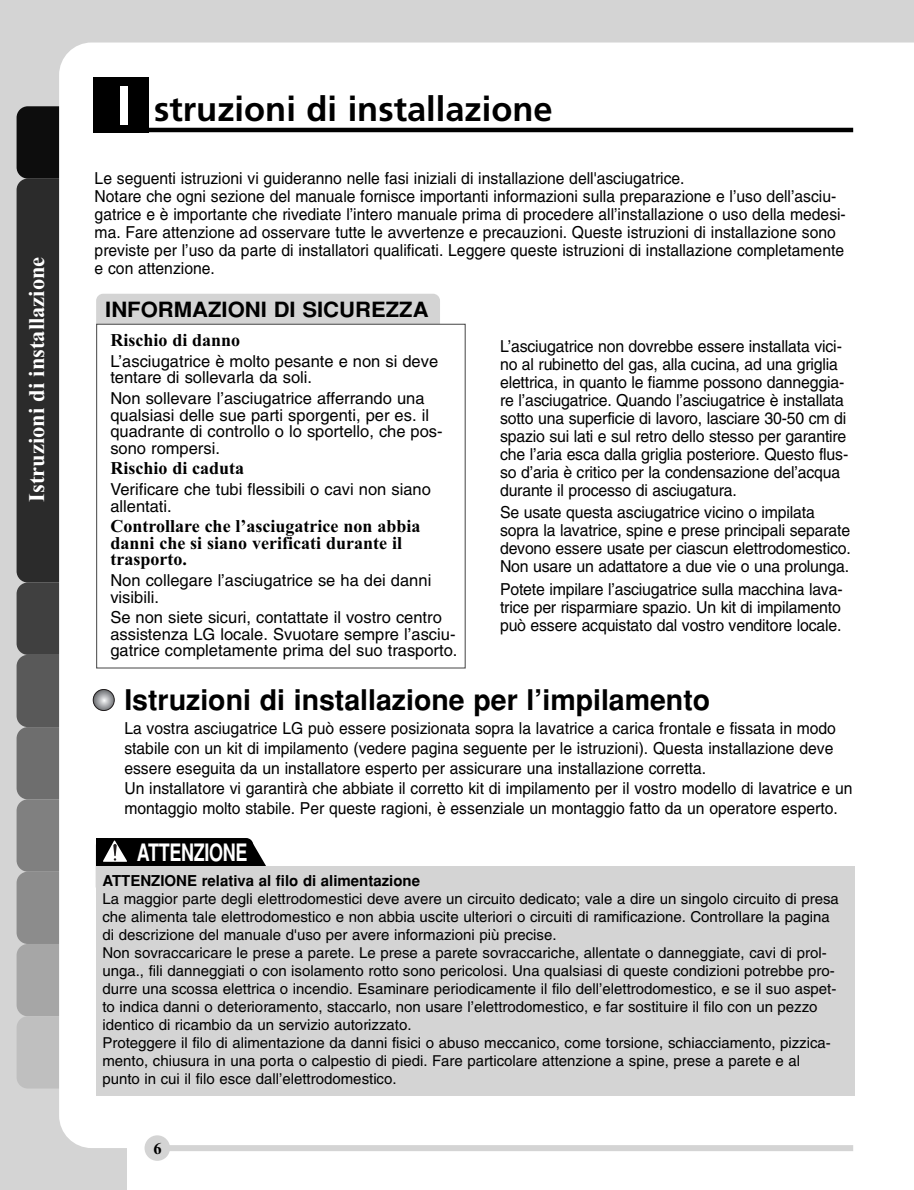
<style>
.page{position:relative;width:914px;height:1190px;background:#d4d4d4}
.page>*{position:absolute;margin:0;border:0;box-sizing:border-box;transform-origin:0 0}
.t1{font:700 34.5px "Frutiger";color:#000}
.t2{font:700 28.5px "Helvetica";color:#000}
.t3{font:700 24px "Helvetica";letter-spacing:-.015em;color:#fff;scale:.75 1}
.t4{font:700 22.5px "Times New Roman";color:#fff}
.t5{font:700 21px "Helvetica";color:#000;scale:1.05 1}
.t6{font:700 18px/16.5px "Times New Roman";color:#000}
.t7{font:16.5px/18px "Helvetica";color:#000;scale:.95 1}
.t8{font:16.5px/18px "Helvetica";color:#000;scale:.96 1}
.t9{font:16.5px/16.5px "Helvetica";color:#000}
.t10{font:700 16.5px "Times New Roman";color:#000}
.t11{font:15px/18px "Helvetica";color:#000}
.t12{font:700 15px "Helvetica";color:#000}
.s1{font-family:"Helvetica";font-size:52.5px;color:#fff}
</style>
<div class="page">
<div style="left:17px;top:179px;width:63px;height:404px;background:#2b2b2b;border-radius:11px"></div>
<div style="left:17px;top:106px;width:63px;height:73px;background:#0d0d0d;border-radius:11px"></div>
<div style="left:17px;top:583px;width:63px;height:72px;background:#404040;border-radius:11px"></div>
<div style="left:17px;top:655px;width:63px;height:72px;background:#595959;border-radius:11px"></div>
<div style="left:17px;top:727px;width:63px;height:72px;background:#6e6e6e;border-radius:11px"></div>
<div style="left:17px;top:799px;width:63px;height:73px;background:#808080;border-radius:11px"></div>
<div style="left:17px;top:872px;width:63px;height:72px;background:#8c8c8c;border-radius:11px"></div>
<div style="left:17px;top:944px;width:63px;height:72px;background:#a6a6a6;border-radius:11px"></div>
<div style="left:17px;top:1016px;width:63px;height:73px;background:#bfbfbf;border-radius:11px"></div>
<div style="left:127px;top:1129px;width:787px;height:61px;background:#fff"></div>
<div style="left:59px;top:43px;width:855px;height:1105px;background:#fff"></div>
<div style="left:93px;top:77px;width:55px;height:55px;background:#000"></div>
<hr style="left:93px;top:128px;width:760px;height:4px;background:#000">
<div style="left:145px;top:1135px;width:25px;height:26px;background:#d4d4d4;border-radius:50%"></div>
<div style="left:166px;top:1145px;width:687px;height:6px;background:#d4d4d4"></div>
<div style="left:96px;top:294px;width:344px;height:56px;background:#d4d4d4;border-radius:7px"></div>
<div style="left:97px;top:324px;width:368px;height:344px;background:#fff"></div>
<div style="left:96px;top:324px;width:370px;height:345px;border:1px solid #4d4d4d"></div>
<div style="left:96px;top:838px;width:157px;height:56px;background:#000;border-radius:7px"></div>
<svg style="left:103px;top:840px;width:24px;height:22px"></svg>
<svg style="left:250px;top:839px;width:18px;height:27px"></svg>
<div style="left:96px;top:866px;width:758px;height:230px;background:#d4d4d4"></div>
<div style="left:96px;top:838px;width:11px;height:12px;background:#000"></div>
<svg style="left:93px;top:689px;width:21px;height:22px"></svg>
<div style="left:93px;top:689px;width:21px;height:22px;border:1px solid #231f20;border-radius:50%"></div>
<h3 class="t4" style="left:29px;top:501px;width:246px;rotate:-90deg">Istruzioni di installazione</h3>
<h1 class="t1" style="left:116px;top:95px;width:438px"><span class="s1">I</span> struzioni di installazione</h1>
<p class="t7" style="left:95px;top:170px;width:792px">Le seguenti istruzioni vi guideranno nelle fasi iniziali di installazione dell'asciugatrice.<br>Notare che ogni sezione del manuale fornisce importanti informazioni sulla preparazione e l’uso dell’asciu&shy;gatrice e è importante che rivediate l’intero manuale prima di procedere all’installazione o uso della medesi&shy;ma. Fare attenzione ad osservare tutte le avvertenze e precauzioni. Queste istruzioni di installazione sono previste per l’uso da parte di installatori qualificati. Leggere queste istruzioni di installazione completamente e con attenzione.</p>
<p class="t5" style="left:105px;top:302px;width:309px">INFORMAZIONI DI SICUREZZA</p>
<p class="t6" style="left:110px;top:334px;width:131px">Rischio di danno</p>
<p class="t9" style="left:110px;top:354px;width:329px">L’asciugatrice è molto pesante e non si deve tentare di sollevarla da soli.</p>
<p class="t9" style="left:110px;top:392px;width:334px">Non sollevare l’asciugatrice afferrando una qualsiasi delle sue parti sporgenti, per es. il quadrante di controllo o lo sportello, che pos&shy;sono rompersi.</p>
<p class="t6" style="left:110px;top:462px;width:135px">Rischio di caduta</p>
<p class="t9" style="left:110px;top:483px;width:322px">Verificare che tubi flessibili o cavi non siano allentati.</p>
<p class="t6" style="left:110px;top:520px;width:312px">Controllare che l’asciugatrice non abbia danni che si siano verificati durante il trasporto.</p>
<p class="t9" style="left:110px;top:574px;width:322px">Non collegare l’asciugatrice se ha dei danni visibili.</p>
<p class="t9" style="left:110px;top:611px;width:349px">Se non siete sicuri, contattate il vostro centro assistenza LG locale. Svuotare sempre l’asciu&shy;gatrice completamente prima del suo trasporto.</p>
<h2 class="t2" style="left:124px;top:689px;width:587px">Istruzioni di installazione per l’impilamento</h2>
<p class="t7" style="left:124px;top:720px;width:768px;line-height:19.8px">La vostra asciugatrice LG può essere posizionata sopra la lavatrice a carica frontale e fissata in modo stabile con un kit di impilamento (vedere pagina seguente per le istruzioni). Questa installazione deve essere eseguita da un installatore esperto per assicurare una installazione corretta.<br>Un installatore vi garantirà che abbiate il corretto kit di impilamento per il vostro modello di lavatrice e un montaggio molto stabile. Per queste ragioni, è essenziale un montaggio fatto da un operatore esperto.</p>
<p class="t8" style="left:500px;top:339px;width:364px">L’asciugatrice non dovrebbe essere installata vici&shy;no al rubinetto del gas, alla cucina, ad una griglia elettrica, in quanto le fiamme possono danneggia&shy;re l’asciugatrice. Quando l’asciugatrice è installata sotto una superficie di lavoro, lasciare 30-50 cm di spazio sui lati e sul retro dello stesso per garantire che l’aria esca dalla griglia posteriore. Questo flus&shy;so d’aria è critico per la condensazione del’acqua durante il processo di asciugatura.</p>
<p class="t8" style="left:500px;top:505px;width:367px">Se usate questa asciugatrice vicino o impilata sopra la lavatrice, spine e prese principali separate devono essere usate per ciascun elettrodomestico.<br>Non usare un adattatore a due vie o una prolunga.</p>
<p class="t8" style="left:500px;top:581px;width:359px">Potete impilare l’asciugatrice sulla macchina lava&shy;trice per risparmiare spazio. Un kit di impilamento può essere acquistato dal vostro venditore locale.</p>
<h3 class="t3" style="left:137px;top:844px;width:149px">ATTENZIONE</h3>
<p class="t12" style="left:102px;top:875px;width:319px">ATTENZIONE relativa al filo di alimentazione</p>
<p class="t11" style="left:102px;top:891px;width:738px">La maggior parte degli elettrodomestici deve avere un circuito dedicato; vale a dire un singolo circuito di presa che alimenta tale elettrodomestico e non abbia uscite ulteriori o circuiti di ramificazione. Controllare la pagina di descrizione del manuale d'uso per avere informazioni più precise.<br>Non sovraccaricare le prese a parete. Le prese a parete sovraccariche, allentate o danneggiate, cavi di prol&shy;unga., fili danneggiati o con isolamento rotto sono pericolosi. Una qualsiasi di queste condizioni potrebbe pro&shy;durre una scossa elettrica o incendio. Esaminare periodicamente il filo dell’elettrodomestico, e se il suo aspet&shy;to indica danni o deterioramento, staccarlo, non usare l’elettrodomestico, e far sostituire il filo con un pezzo identico di ricambio da un servizio autorizzato.<br>Proteggere il filo di alimentazione da danni fisici o abuso meccanico, come torsione, schiacciamento, pizzica&shy;mento, chiusura in una porta o calpestio di piedi. Fare particolare attenzione a spine, prese a parete e al punto in cui il filo esce dall’elettrodomestico.</p>
<p class="t10" style="left:154px;top:1143px;width:10px">6</p>
</div>
